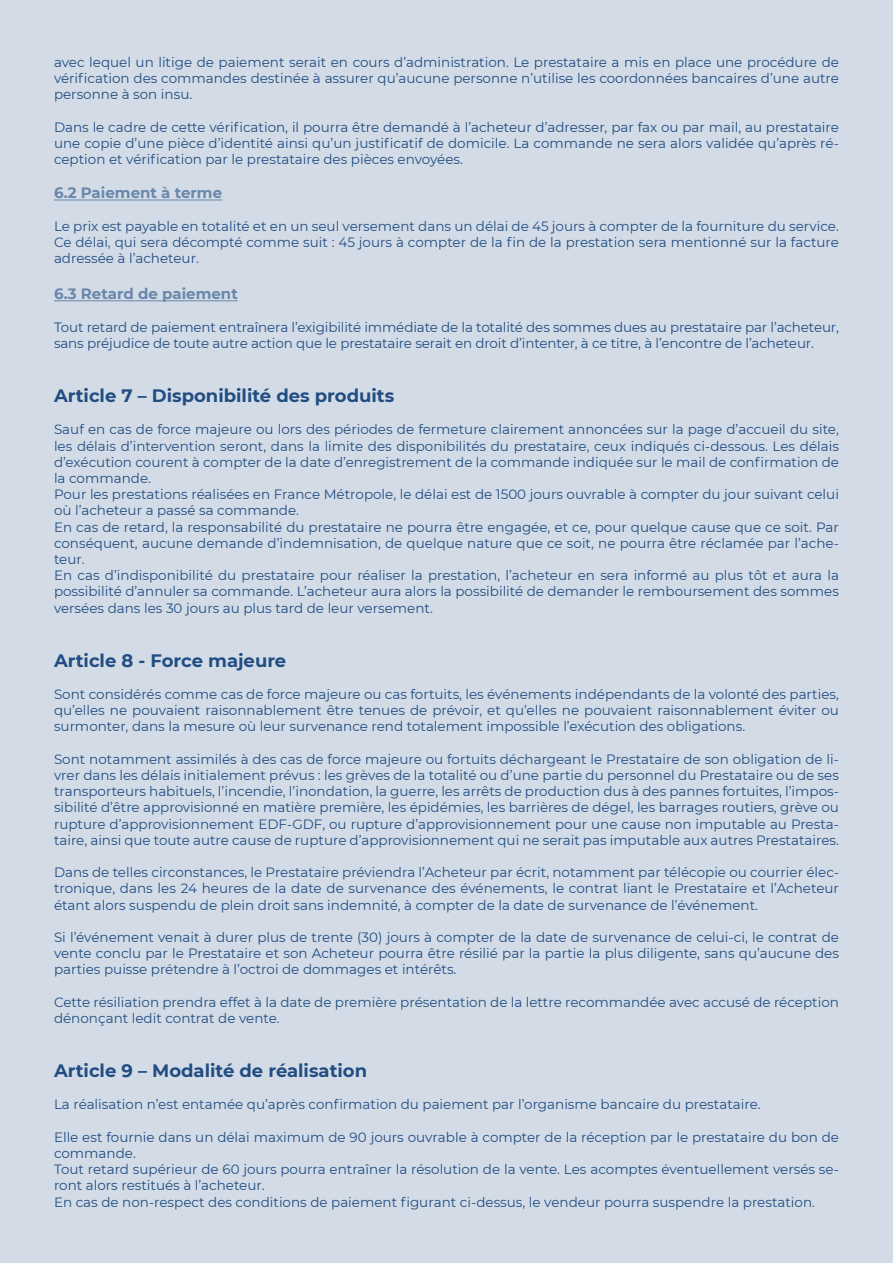
<style>
.page{position:relative;width:893px;height:1263px;background:#d3dce6}
.page>*{position:absolute;margin:0;border:0;box-sizing:border-box;transform-origin:0 0}
.t1{font:700 18px "Montserrat";color:#214d82}
.t2{font:700 15px "Montserrat";color:#6987ab}
.t3{font:13.5px/16.2px "Montserrat";color:#214d82;text-align:justify}
</style>
<div class="page">
<hr style="left:54px;top:200px;width:168px;height:1px;background:#6987ab">
<hr style="left:54px;top:300px;width:184px;height:1px;background:#6987ab">
<p class="t3" style="left:54px;top:54px;width:786px">avec lequel un litige de paiement serait en cours d’administration. Le prestataire a mis en place une procédure de vérification des commandes destinée à assurer qu’aucune personne n’utilise les coordonnées bancaires d’une autre personne à son insu.</p>
<p class="t3" style="left:54px;top:118px;width:786px">Dans le cadre de cette vérification, il pourra être demandé à l’acheteur d’adresser, par fax ou par mail, au prestataire une copie d’une pièce d’identité ainsi qu’un justificatif de domicile. La commande ne sera alors validée qu’après ré&shy;ception et vérification par le prestataire des pièces envoyées.</p>
<p class="t2" style="left:54px;top:187px;width:170px">6.2 Paiement à terme</p>
<p class="t3" style="left:54px;top:217px;width:786px">Le prix est payable en totalité et en un seul versement dans un délai de 45 jours à compter de la fourniture du service.<br>Ce délai, qui sera décompté comme suit : 45 jours à compter de la fin de la prestation sera mentionné sur la facture adressée à l’acheteur.</p>
<p class="t2" style="left:54px;top:287px;width:185px">6.3 Retard de paiement</p>
<p class="t3" style="left:54px;top:318px;width:786px">Tout retard de paiement entraînera l’exigibilité immédiate de la totalité des sommes dues au prestataire par l’acheteur, sans préjudice de toute autre action que le prestataire serait en droit d’intenter, à ce titre, à l’encontre de l’acheteur.</p>
<h1 class="t1" style="left:54px;top:388px;width:342px">Article 7 – Disponibilité des produits</h1>
<p class="t3" style="left:54px;top:421px;width:786px;text-align:left">Sauf en cas de force majeure ou lors des périodes de fermeture clairement annoncées sur la page d’accueil du site, les délais d’intervention seront, dans la limite des disponibilités du prestataire, ceux indiqués ci-dessous. Les délais d’exécution courent à compter de la date d’enregistrement de la commande indiquée sur le mail de confirmation de la commande.<br>Pour les prestations réalisées en France Métropole, le délai est de 1500 jours ouvrable à compter du jour suivant celui où l’acheteur a passé sa commande.<br>En cas de retard, la responsabilité du prestataire ne pourra être engagée, et ce, pour quelque cause que ce soit. Par conséquent, aucune demande d’indemnisation, de quelque nature que ce soit, ne pourra être réclamée par l’ache&shy;teur.<br>En cas d’indisponibilité du prestataire pour réaliser la prestation, l’acheteur en sera informé au plus tôt et aura la possibilité d’annuler sa commande. L’acheteur aura alors la possibilité de demander le remboursement des sommes versées dans les 30 jours au plus tard de leur versement.</p>
<h1 class="t1" style="left:54px;top:652px;width:234px">Article 8 - Force majeure</h1>
<p class="t3" style="left:54px;top:687px;width:786px">Sont considérés comme cas de force majeure ou cas fortuits, les événements indépendants de la volonté des parties, qu’elles ne pouvaient raisonnablement être tenues de prévoir, et qu’elles ne pouvaient raisonnablement éviter ou surmonter, dans la mesure où leur survenance rend totalement impossible l’exécution des obligations.</p>
<p class="t3" style="left:54px;top:752px;width:786px">Sont notamment assimilés à des cas de force majeure ou fortuits déchargeant le Prestataire de son obligation de li&shy;vrer dans les délais initialement prévus : les grèves de la totalité ou d’une partie du personnel du Prestataire ou de ses transporteurs habituels, l’incendie, l’inondation, la guerre, les arrêts de production dus à des pannes fortuites, l’impos&shy;sibilité d’être approvisionné en matière première, les épidémies, les barrières de dégel, les barrages routiers, grève ou rupture d’approvisionnement EDF-GDF, ou rupture d’approvisionnement pour une cause non imputable au Presta&shy;taire, ainsi que toute autre cause de rupture d’approvisionnement qui ne serait pas imputable aux autres Prestataires.</p>
<p class="t3" style="left:54px;top:864px;width:786px">Dans de telles circonstances, le Prestataire préviendra l’Acheteur par écrit, notamment par télécopie ou courrier élec&shy;tronique, dans les 24 heures de la date de survenance des événements, le contrat liant le Prestataire et l’Acheteur étant alors suspendu de plein droit sans indemnité, à compter de la date de survenance de l’événement.</p>
<p class="t3" style="left:54px;top:928px;width:786px">Si l’événement venait à durer plus de trente (30) jours à compter de la date de survenance de celui-ci, le contrat de vente conclu par le Prestataire et son Acheteur pourra être résilié par la partie la plus diligente, sans qu’aucune des parties puisse prétendre à l’octroi de dommages et intérêts.</p>
<p class="t3" style="left:54px;top:995px;width:786px">Cette résiliation prendra effet à la date de première présentation de la lettre recommandée avec accusé de réception dénonçant ledit contrat de vente.</p>
<h1 class="t1" style="left:54px;top:1063px;width:315px">Article 9 – Modalité de réalisation</h1>
<p class="t3" style="left:54px;top:1096px;width:708px">La réalisation n’est entamée qu’après confirmation du paiement par l’organisme bancaire du prestataire.</p>
<p class="t3" style="left:54px;top:1128px;width:786px;text-align:left">Elle est fournie dans un délai maximum de 90 jours ouvrable à compter de la réception par le prestataire du bon de commande.<br>Tout retard supérieur de 60 jours pourra entraîner la résolution de la vente. Les acomptes éventuellement versés se&shy;ront alors restitués à l’acheteur.<br>En cas de non-respect des conditions de paiement figurant ci-dessus, le vendeur pourra suspendre la prestation.</p>
</div>
